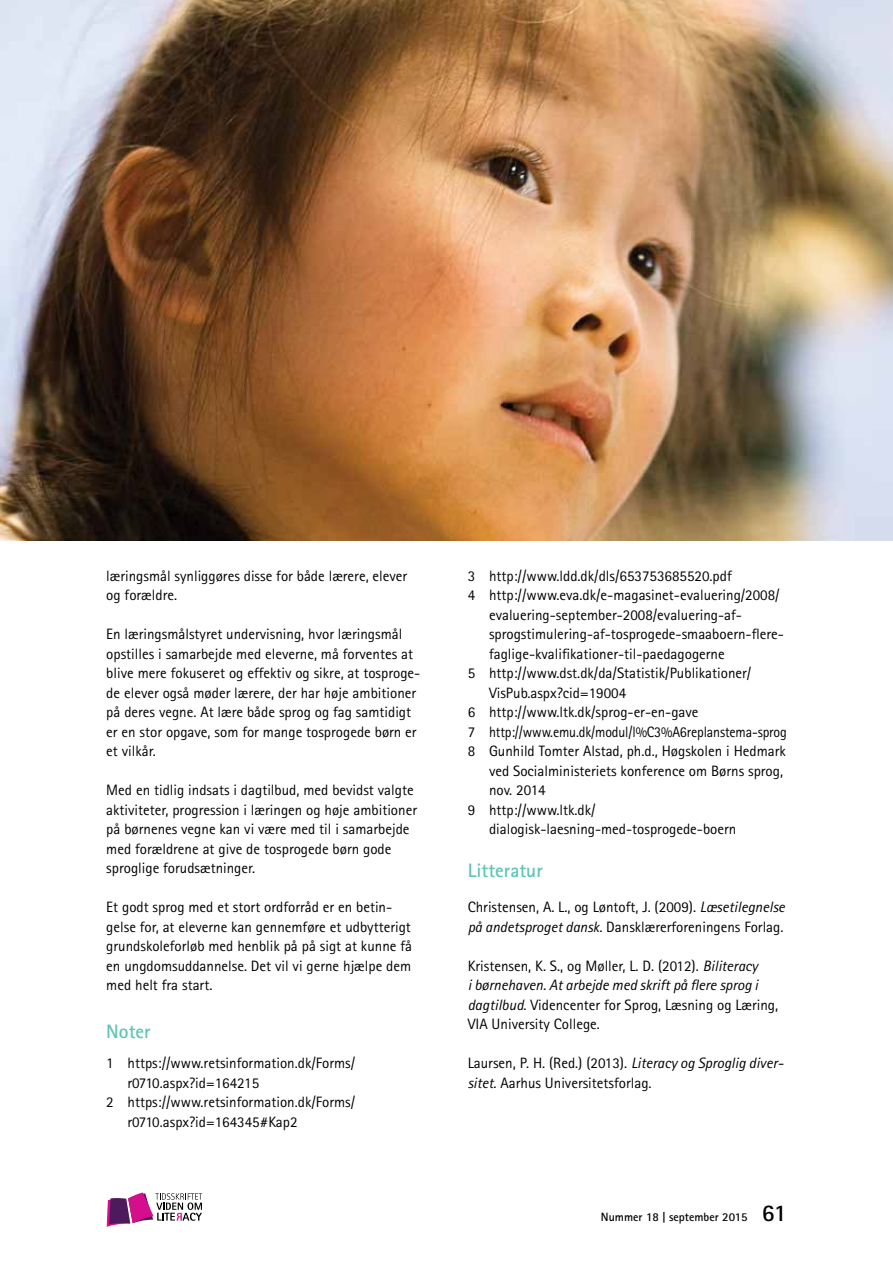
<style>
.page{position:relative;width:893px;height:1263px;background:#fff}
.page>*{position:absolute;margin:0;border:0;box-sizing:border-box;transform-origin:0 0}
.t1{font:700 19.5px "Rotis Sans Serif";color:#5ec4b6}
.t2{font:15px/19.5px "Rotis Sans Serif";color:#000}
.t3{font:700 12px "Rotis Sans Serif";color:#000}
.s1{font-style:italic}
.s2{font-size:24px}
</style>
<div class="page">
<img style="left:0;top:0;width:893px;height:540px">
<svg style="left:107px;top:1192px;width:95px;height:35px"></svg>
<p class="t2" style="left:106px;top:566px;width:303px">læringsmål synliggøres disse for både lærere, elever og forældre.</p>
<p class="t2" style="left:106px;top:624px;width:315px">En læringsmålstyret undervisning, hvor læringsmål opstilles i samarbejde med eleverne, må forventes at blive mere fokuseret og effektiv og sikre, at tosproge&shy;de elever også møder lærere, der har høje ambitioner på deres vegne. At lære både sprog og fag samtidigt er en stor opgave, som for mange tosprogede børn er et vilkår.</p>
<p class="t2" style="left:106px;top:780px;width:312px">Med en tidlig indsats i dagtilbud, med bevidst valgte aktiviteter, progression i læringen og høje ambitioner på børnenes vegne kan vi være med til i samarbejde med forældrene at give de tosprogede børn gode sproglige forudsætninger.</p>
<p class="t2" style="left:106px;top:897px;width:307px">Et godt sprog med et stort ordforråd er en betin&shy;gelse for, at eleverne kan gennemføre et udbytterigt grundskoleforløb med henblik på på sigt at kunne få en ungdomsuddannelse. Det vil vi gerne hjælpe dem med helt fra start.</p>
<h1 class="t1" style="left:106px;top:1019px;width:46px">Noter</h1>
<p class="t2" style="left:106px;top:1053px;width:250px">1 https://www.retsinformation.dk/Forms/</p>
<p class="t2" style="left:128px;top:1073px;width:133px">r0710.aspx?id=164215</p>
<p class="t2" style="left:106px;top:1092px;width:250px">2 https://www.retsinformation.dk/Forms/</p>
<p class="t2" style="left:128px;top:1112px;width:171px">r0710.aspx?id=164345#Kap2</p>
<p class="t2" style="left:468px;top:566px;width:265px">3 http://www.ldd.dk/dls/653753685520.pdf</p>
<p class="t2" style="left:468px;top:585px;width:313px">4 http://www.eva.dk/e-magasinet-evaluering/2008/</p>
<p class="t2" style="left:489px;top:605px;width:254px">evaluering-september-2008/evaluering-af-</p>
<p class="t2" style="left:489px;top:624px;width:296px">sprogstimulering-af-tosprogede-smaaboern-flere-</p>
<p class="t2" style="left:489px;top:644px;width:237px">faglige-kvalifikationer-til-paedagogerne</p>
<p class="t2" style="left:468px;top:663px;width:285px">5 http://www.dst.dk/da/Statistik/Publikationer/</p>
<p class="t2" style="left:489px;top:683px;width:139px">VisPub.aspx?cid=19004</p>
<p class="t2" style="left:468px;top:702px;width:232px">6 http://www.ltk.dk/sprog-er-en-gave</p>
<p class="t2" style="left:468px;top:722px;width:321px">7 http://www.emu.dk/modul/l%C3%A6replanstema-sprog</p>
<p class="t2" style="left:468px;top:741px;width:320px">8 Gunhild Tomter Alstad, ph.d., Høgskolen i Hedmark</p>
<p class="t2" style="left:489px;top:761px;width:296px">ved Socialministeriets konference om Børns sprog,</p>
<p class="t2" style="left:489px;top:780px;width:58px">nov. 2014</p>
<p class="t2" style="left:468px;top:800px;width:129px">9 http://www.ltk.dk/</p>
<p class="t2" style="left:489px;top:819px;width:249px">dialogisk-laesning-med-tosprogede-boern</p>
<h1 class="t1" style="left:468px;top:858px;width:77px">Litteratur</h1>
<p class="t2" style="left:468px;top:897px;width:319px">Christensen, A. L., og Løntoft, J. (2009). <span class="s1">Læsetilegnelse på andetsproget dansk</span>. Dansklærerforeningens Forlag.</p>
<p class="t2" style="left:468px;top:956px;width:312px">Kristensen, K. S., og Møller, L. D. (2012). <span class="s1">Biliteracy<br>i børnehaven. At arbejde med skrift på flere sprog i dagtilbud</span>. Videncenter for Sprog, Læsning og Læring, VIA University College.</p>
<p class="t2" style="left:468px;top:1053px;width:317px">Laursen, P. H. (Red.) (2013). <span class="s1">Literacy og Sproglig diver&shy;sitet</span>. Aarhus Universitetsforlag.</p>
<p class="t3" style="left:601px;top:1209px;width:187px">Nummer 18 | september 2015 <span class="s2">61</span></p>
</div>
